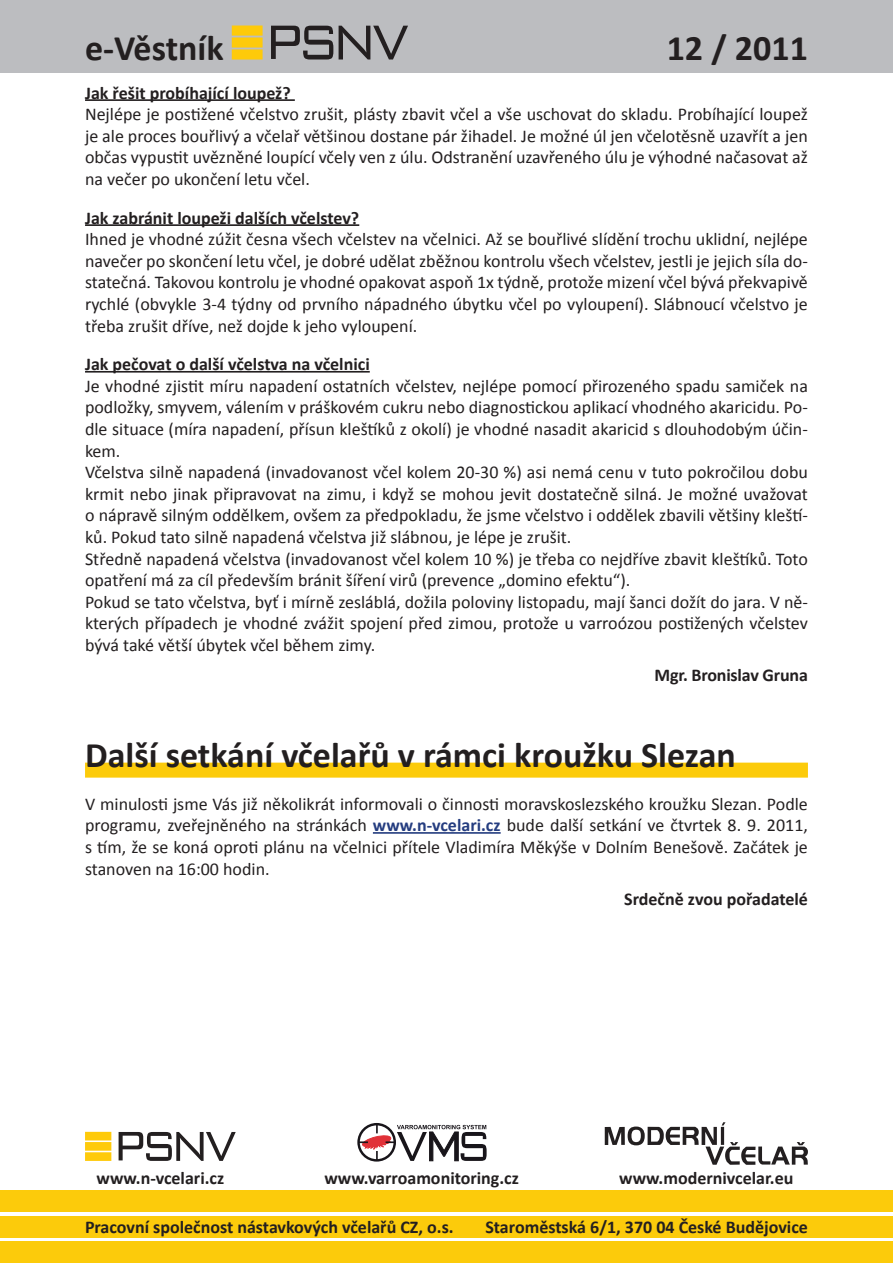
<style>
.page{position:relative;width:893px;height:1263px;background:#fff}
.page>*{position:absolute;margin:0;border:0;box-sizing:border-box;transform-origin:0 0}
.Nadpis{font:700 36px "Calibri";color:#231f20}
.Neodsazený{font:18px/21.6px "Calibri";color:#231f20;text-align:justify}
.Podnadpis{font:700 18px "Calibri";color:#231f20}
.Odsazený{font:700 18px "Calibri";letter-spacing:-.01em;color:#231f20}
.s1{font-weight:700;color:#253d80}
</style>
<div class="page">
<div style="left:0;top:0;width:893px;height:72px;background:#bcbdc0"></div>
<svg style="left:271px;top:26px;width:137px;height:34px"></svg>
<svg style="left:232px;top:26px;width:31px;height:34px"></svg>
<div style="left:0;top:1242px;width:893px;height:21px;background:#fccb0b"></div>
<div style="left:0;top:1216px;width:893px;height:21px;background:#fccb0b"></div>
<div style="left:0;top:1191px;width:893px;height:21px;background:#fccb0b"></div>
<svg style="left:119px;top:1132px;width:117px;height:29px"></svg>
<svg style="left:85px;top:1132px;width:26px;height:29px"></svg>
<div style="left:357px;top:1123px;width:39px;height:38px;border:2px solid #18151a;border-radius:50%"></div>
<svg style="left:358px;top:1123px;width:129px;height:38px"></svg>
<svg style="left:605px;top:1122px;width:203px;height:43px"></svg>
<hr style="left:85px;top:99px;width:210px;height:2px;background:#231f20">
<hr style="left:85px;top:224px;width:274px;height:2px;background:#231f20">
<hr style="left:85px;top:371px;width:285px;height:2px;background:#231f20">
<div style="left:85px;top:763px;width:723px;height:15px;background:#fccb0b"></div>
<hr style="left:373px;top:832px;width:128px;height:2px;background:#253d80">
<h1 class="Nadpis" style="left:85px;top:25px;width:140px">e-Věstník</h1>
<h1 class="Nadpis" style="left:667px;top:25px;width:143px">12 / 2011</h1>
<p class="Podnadpis" style="left:85px;top:81px;width:207px">Jak řešit probíhající loupež?</p>
<p class="Neodsazený" style="left:85px;top:103px;width:724px">Nejlépe je postižené včelstvo zrušit, plásty zbavit včel a vše uschovat do skladu. Probíhající loupež je ale proces bouřlivý a včelař většinou dostane pár žihadel. Je možné úl jen včelotěsně uzavřít a jen občas vypustit uvězněné loupící včely ven z úlu. Odstranění uzavřeného úlu je výhodné načasovat až na večer po ukončení letu včel.</p>
<p class="Podnadpis" style="left:85px;top:206px;width:276px">Jak zabránit loupeži dalších včelstev?</p>
<p class="Neodsazený" style="left:85px;top:228px;width:724px">Ihned je vhodné zúžit česna všech včelstev na včelnici. Až se bouřlivé slídění trochu uklidní, nejlépe navečer po skončení letu včel, je dobré udělat zběžnou kontrolu všech včelstev, jestli je jejich síla do&shy;statečná. Takovou kontrolu je vhodné opakovat aspoň 1x týdně, protože mizení včel bývá překvapivě rychlé (obvykle 3-4 týdny od prvního nápadného úbytku včel po vyloupení). Slábnoucí včelstvo je třeba zrušit dříve, než dojde k jeho vyloupení.</p>
<p class="Podnadpis" style="left:85px;top:353px;width:286px">Jak pečovat o další včelstva na včelnici</p>
<p class="Neodsazený" style="left:85px;top:375px;width:724px">Je vhodné zjistit míru napadení ostatních včelstev, nejlépe pomocí přirozeného spadu samiček na podložky, smyvem, válením v práškovém cukru nebo diagnostickou aplikací vhodného akaricidu. Po&shy;dle situace (míra napadení, přísun kleštíků z okolí) je vhodné nasadit akaricid s dlouhodobým účin&shy;kem.</p>
<p class="Neodsazený" style="left:85px;top:461px;width:724px">Včelstva silně napadená (invadovanost včel kolem 20-30 %) asi nemá cenu v tuto pokročilou dobu krmit nebo jinak připravovat na zimu, i když se mohou jevit dostatečně silná. Je možné uvažovat o nápravě silným oddělkem, ovšem za předpokladu, že jsme včelstvo i oddělek zbavili většiny kleští&shy;ků. Pokud tato silně napadená včelstva již slábnou, je lépe je zrušit.</p>
<p class="Neodsazený" style="left:85px;top:548px;width:724px">Středně napadená včelstva (invadovanost včel kolem 10 %) je třeba co nejdříve zbavit kleštíků. Toto opatření má za cíl především bránit šíření virů (prevence „domino efektu“).</p>
<p class="Neodsazený" style="left:85px;top:591px;width:724px">Pokud se tato včelstva, byť i mírně zesláblá, dožila poloviny listopadu, mají šanci dožít do jara. V ně&shy;kterých případech je vhodné zvážit spojení před zimou, protože u varroózou postižených včelstev bývá také větší úbytek včel během zimy.</p>
<p class="Odsazený" style="left:654px;top:664px;width:155px">Mgr. Bronislav Gruna</p>
<p class="Nadpis" style="left:85px;top:732px;width:652px">Další setkání včelařů v rámci kroužku Slezan</p>
<p class="Neodsazený" style="left:85px;top:793px;width:724px">V minulosti jsme Vás již několikrát informovali o činnosti moravskoslezského kroužku Slezan. Podle programu, zveřejněného na stránkách <span class="s1">www.n-vcelari.cz</span> bude další setkání ve čtvrtek 8. 9. 2011, s tím, že se koná oproti plánu na včelnici přítele Vladimíra Měkýše v Dolním Benešově. Začátek je stanoven na 16:00 hodin.</p>
<p class="Odsazený" style="left:624px;top:887px;width:185px">Srdečně zvou pořadatelé</p>
<p class="Podnadpis" style="left:96px;top:1167px;width:129px">www.n-vcelari.cz</p>
<p class="Podnadpis" style="left:324px;top:1167px;width:196px">www.varroamonitoring.cz</p>
<p class="Podnadpis" style="left:619px;top:1167px;width:176px">www.modernivcelar.eu</p>
<p class="Podnadpis" style="left:85px;top:1216px;width:370px">Pracovní společnost nástavkových včelařů CZ, o.s.</p>
<p class="Podnadpis" style="left:485px;top:1216px;width:324px">Staroměstská 6/1, 370 04 České Budějovice</p>
</div>
